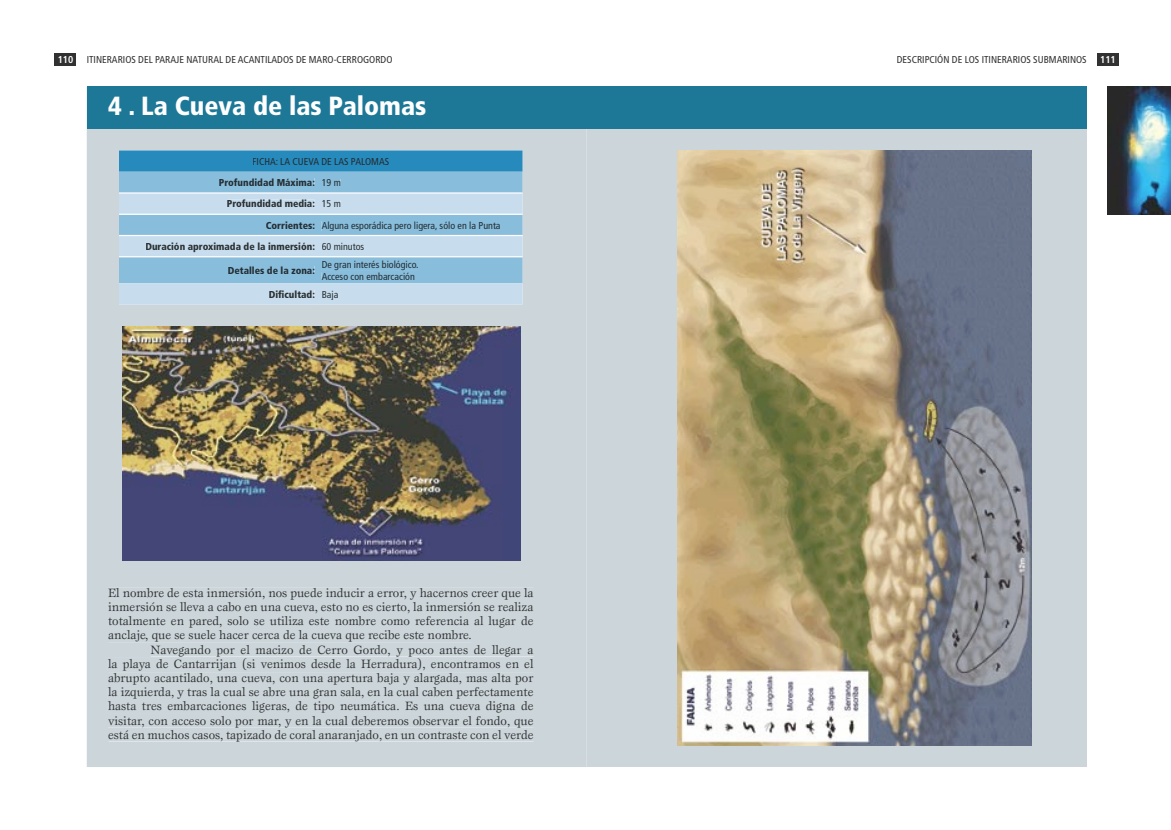
<style>
.page{position:relative;width:1171px;height:830px;background:#fff}
.page>*{position:absolute;margin:0;border:0;box-sizing:border-box;transform-origin:0 0}
.t1{font:900 condensed 26.25px "Frutiger";color:#fffefe}
.t2{font:12.5px/14.1px "Esprit";color:#303132;text-align:justify}
.t3{font:condensed 10px "Frutiger";color:#323132}
.t4{font:condensed 10px/12px "Frutiger";color:#242e33}
.t5{font:900 condensed 10px "Frutiger";color:#2b3032}
.t6{font:900 condensed 10px "Frutiger";color:#242e33}
.t7{font:condensed 10px "Frutiger";color:#242c31}
.t8{font:700 condensed 10px "Frutiger";color:#fffefe}
.s1{font-weight:400}
.s2{font-weight:900}
</style>
<div class="page">
<div style="left:55px;top:53px;width:21px;height:12px;background:#323132"></div>
<div style="left:87px;top:129px;width:499px;height:638px;background:#cbd5da"></div>
<div style="left:1097px;top:53px;width:21px;height:12px;background:#323132"></div>
<div style="left:586px;top:87px;width:500px;height:680px;background:#cbd5da"></div>
<img style="left:1107px;top:87px;width:63px;height:127px">
<div style="left:586px;top:87px;width:500px;height:42px;background:#1d7898"></div>
<svg style="left:119px;top:150px;width:403px;height:22px"></svg>
<div style="left:119px;top:172px;width:403px;height:20px;background:#88bddc"></div>
<svg style="left:119px;top:194px;width:403px;height:111px;fill:#c7ddee"></svg>
<hr style="left:119px;top:192px;width:199px;height:2px;background:#fffefe">
<hr style="left:318px;top:192px;width:204px;height:2px;background:#fffefe">
<hr style="left:119px;top:214px;width:199px;height:1px;background:#fffefe">
<hr style="left:318px;top:214px;width:204px;height:1px;background:#fffefe">
<hr style="left:119px;top:235px;width:199px;height:1px;background:#fffefe">
<hr style="left:318px;top:235px;width:204px;height:1px;background:#fffefe">
<hr style="left:119px;top:256px;width:199px;height:1px;background:#fffefe">
<hr style="left:318px;top:256px;width:204px;height:1px;background:#fffefe">
<div style="left:253px;top:158px;width:136px;height:7px;background:#278abd"></div>
<div style="left:219px;top:178px;width:95px;height:8px;background:#88bddc"></div>
<div style="left:322px;top:179px;width:18px;height:7px;background:#88bddc"></div>
<div style="left:227px;top:200px;width:87px;height:7px;background:#c7ddee"></div>
<div style="left:322px;top:200px;width:18px;height:7px;background:#c7ddee"></div>
<div style="left:266px;top:221px;width:48px;height:8px;background:#88bddc"></div>
<div style="left:322px;top:221px;width:178px;height:10px;background:#88bddc"></div>
<div style="left:146px;top:242px;width:168px;height:10px;background:#c7ddee"></div>
<div style="left:322px;top:243px;width:42px;height:7px;background:#c7ddee"></div>
<div style="left:228px;top:266px;width:86px;height:8px;background:#88bddc"></div>
<div style="left:322px;top:260px;width:96px;height:10px;background:#88bddc"></div>
<div style="left:322px;top:272px;width:92px;height:8px;background:#88bddc"></div>
<div style="left:269px;top:290px;width:45px;height:8px;background:#c7ddee"></div>
<div style="left:322px;top:291px;width:16px;height:9px;background:#c7ddee"></div>
<div style="left:108px;top:588px;width:425px;height:12px;background:#cbd5da"></div>
<div style="left:108px;top:602px;width:425px;height:11px;background:#cbd5da"></div>
<div style="left:108px;top:616px;width:425px;height:12px;background:#cbd5da"></div>
<div style="left:108px;top:630px;width:362px;height:12px;background:#cbd5da"></div>
<div style="left:151px;top:644px;width:382px;height:12px;background:#cbd5da"></div>
<div style="left:108px;top:658px;width:425px;height:13px;background:#cbd5da"></div>
<div style="left:108px;top:673px;width:425px;height:12px;background:#cbd5da"></div>
<div style="left:108px;top:687px;width:425px;height:12px;background:#cbd5da"></div>
<div style="left:108px;top:701px;width:425px;height:12px;background:#cbd5da"></div>
<div style="left:108px;top:715px;width:425px;height:12px;background:#cbd5da"></div>
<div style="left:108px;top:730px;width:425px;height:11px;background:#cbd5da"></div>
<div style="left:87px;top:87px;width:499px;height:42px;background:#1d7898"></div>
<img style="left:122px;top:327px;width:398px;height:234px">
<img style="left:677px;top:150px;width:354px;height:596px">
<p class="t8" style="left:58px;top:54px;width:17px">110</p>
<p class="t3" style="left:87px;top:54px;width:307px">ITINERARIOS DEL PARAJE NATURAL DE ACANTILADOS DE MARO-CERROGORDO</p>
<p class="t3" style="left:896px;top:54px;width:191px">DESCRIPCIÓN DE LOS ITINERARIOS SUBMARINOS</p>
<p class="t8" style="left:1099px;top:54px;width:17px">111</p>
<h1 class="t1" style="left:108px;top:90px;width:320px">4 . La Cueva de las Palomas</h1>
<p class="t7" style="left:252px;top:156px;width:138px">FICHA: LA CUEVA DE LAS PALOMAS</p>
<p class="t6" style="left:219px;top:176px;width:123px">Profundidad Máxima: <span class="s1">19 m</span></p>
<p class="t5" style="left:227px;top:198px;width:115px">Profundidad media: <span class="s1">15 m</span></p>
<p class="t4" style="left:266px;top:219px;width:236px"><span class="s2">Corrientes:</span> Alguna esporádica pero ligera, sólo en la Punta</p>
<p class="t5" style="left:145px;top:240px;width:220px">Duración aproximada de la inmersión: <span class="s1">60 minutos</span></p>
<p class="t6" style="left:228px;top:264px;width:89px">Detalles de la zona:</p>
<p class="t4" style="left:321px;top:258px;width:98px">De gran interés biológico.<br>Acceso con embarcación</p>
<p class="t5" style="left:269px;top:288px;width:71px">Dificultad: <span class="s1">Baja</span></p>
<p class="t2" style="left:108px;top:586px;width:427px">El nombre de esta inmersión, nos puede inducir a error, y hacernos creer que la inmersión se lleva a cabo en una cueva, esto no es cierto, la inmersión se realiza totalmente en pared, solo se utiliza este nombre como referencia al lugar de anclaje, que se suele hacer cerca de la cueva que recibe este nombre.</p>
<p class="t2" style="left:108px;top:642px;width:427px;text-indent:43px">Navegando por el macizo de Cerro Gordo, y poco antes de llegar a la playa de Cantarrijan (si venimos desde la Herradura), encontramos en el abrupto acantilado, una cueva, con una apertura baja y alargada, mas alta por la izquierda, y tras la cual se abre una gran sala, en la cual caben perfectamente hasta tres embarcaciones ligeras, de tipo neumática. Es una cueva digna de visitar, con acceso solo por mar, y en la cual deberemos observar el fondo, que está en muchos casos, tapizado de coral anaranjado, en un contraste con el verde</p>
</div>
